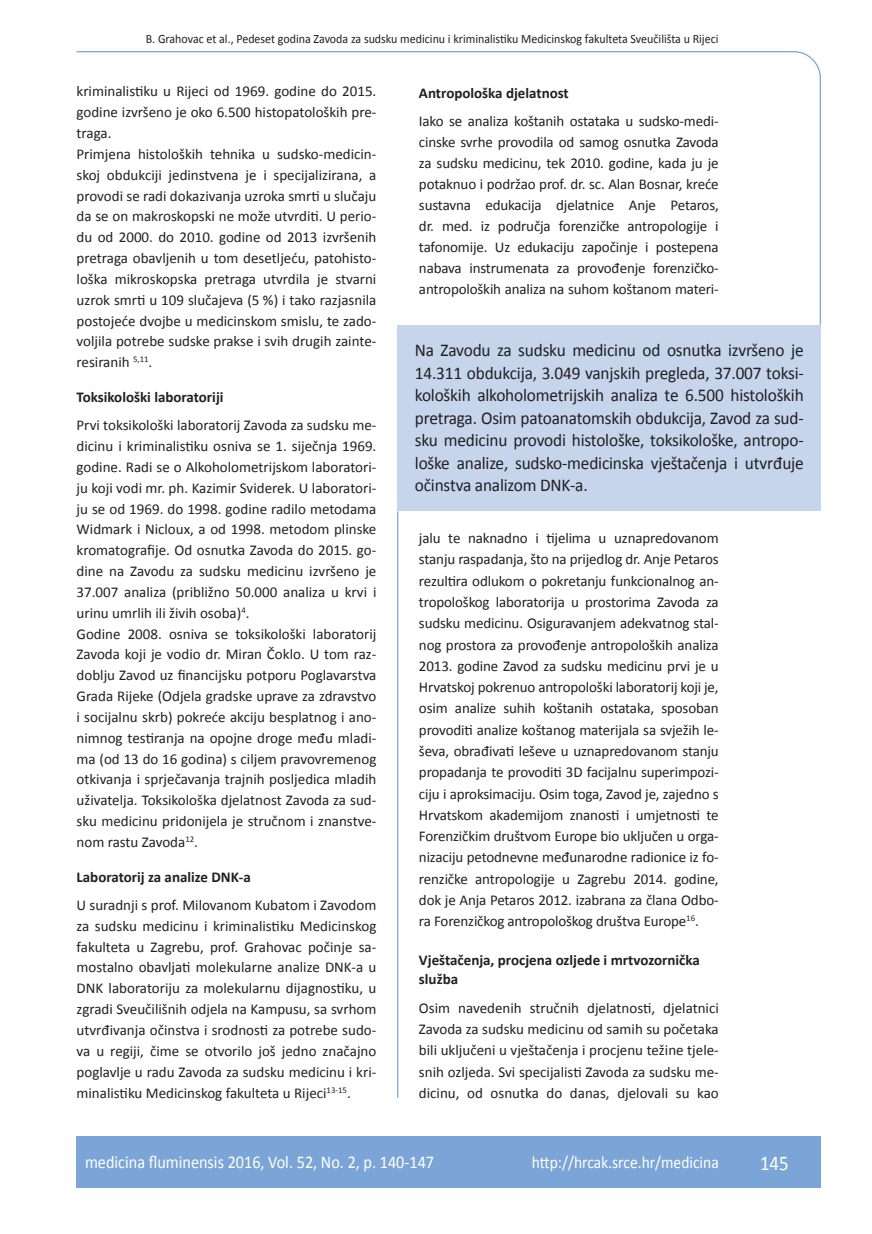
<style>
.page{position:relative;width:872px;height:1234px;background:#fff}
.page>*{position:absolute;margin:0;border:0;box-sizing:border-box;transform-origin:0 0}
.t1{font:21px "Calibri";color:#fff;scale:.9 1}
.t2{font:18px/22.5px "Calibri";letter-spacing:-.01em;color:#231f20;text-align:justify;scale:.96 1}
.t3{font:18px "Calibri";color:#fff;scale:.9 1}
.t4{font:17.25px "Calibri";color:#fff;scale:.9 1}
.t5{font:15px/20.9px "Calibri";color:#231f20;text-align:justify}
.t6{font:700 15px/19.8px "Calibri";color:#231f20}
.t7{font:12.75px "Calibri";color:#231f20;scale:.94 1}
</style>
<div class="page">
<svg style="left:76px;top:51px;width:745px;height:275px"></svg>
<hr style="left:397px;top:511px;width:1px;height:586px;background:#7ca5d7">
<div style="left:77px;top:1135px;width:744px;height:51px;background:#7ca5d7"></div>
<div style="left:398px;top:325px;width:423px;height:186px;background:#c6d5ec"></div>
<p class="t7" style="left:146px;top:30px;width:611px">B. Grahovac et al., Pedeset godina Zavoda za sudsku medicinu i kriminalistiku Medicinskog fakulteta Sveučilišta u Rijeci</p>
<p class="t5" style="left:77px;top:80px;width:301px;text-align:left">kriminalistiku u Rijeci od 1969. godine do 2015. godine izvršeno je oko 6.500 histopatoloških pre&shy;traga.<br>Primjena histoloških tehnika u sudsko-medicin&shy;skoj obdukciji jedinstvena je i specijalizirana, a provodi se radi dokazivanja uzroka smrti u slučaju da se on makroskopski ne može utvrditi. U perio&shy;du od 2000. do 2010. godine od 2013 izvršenih pretraga obavljenih u tom desetljeću, patohisto&shy;loška mikroskopska pretraga utvrdila je stvarni uzrok smrti u 109 slučajeva (5 %) i tako razjasnila postojeće dvojbe u medicinskom smislu, te zado&shy;voljila potrebe sudske prakse i svih drugih zainte&shy;resiranih <sup>5,11</sup>.</p>
<p class="t6" style="left:77px;top:386px;width:148px">Toksikološki laboratoriji</p>
<p class="t5" style="left:77px;top:414px;width:301px;text-align:left">Prvi toksikološki laboratorij Zavoda za sudsku me&shy;dicinu i kriminalistiku osniva se 1. siječnja 1969. godine. Radi se o Alkoholometrijskom laboratori&shy;ju koji vodi mr. ph. Kazimir Sviderek. U laboratori&shy;ju se od 1969. do 1998. godine radilo metodama Widmark i Nicloux, a od 1998. metodom plinske kromatografije. Od osnutka Zavoda do 2015. go&shy;dine na Zavodu za sudsku medicinu izvršeno je 37.007 analiza (približno 50.000 analiza u krvi i urinu umrlih ili živih osoba)<sup>4</sup>.<br>Godine 2008. osniva se toksikološki laboratorij Zavoda koji je vodio dr. Miran Čoklo. U tom raz&shy;doblju Zavod uz financijsku potporu Poglavarstva Grada Rijeke (Odjela gradske uprave za zdravstvo i socijalnu skrb) pokreće akciju besplatnog i ano&shy;nimnog testiranja na opojne droge među mladi&shy;ma (od 13 do 16 godina) s ciljem pravovremenog otkivanja i sprječavanja trajnih posljedica mladih uživatelja. Toksikološka djelatnost Zavoda za sud&shy;sku medicinu pridonijela je stručnom i znanstve&shy;nom rastu Zavoda<sup>12</sup>.</p>
<p class="t6" style="left:77px;top:866px;width:176px">Laboratorij za analize DNK-a</p>
<p class="t5" style="left:77px;top:893px;width:301px">U suradnji s prof. Milovanom Kubatom i Zavodom za sudsku medicinu i kriminalistiku Medicinskog fakulteta u Zagrebu, prof. Grahovac počinje sa&shy;mostalno obavljati molekularne analize DNK-a u DNK laboratoriju za molekularnu dijagnostiku, u zgradi Sveučilišnih odjela na Kampusu, sa svrhom utvrđivanja očinstva i srodnosti za potrebe sudo&shy;va u regiji, čime se otvorilo još jedno značajno poglavlje u radu Zavoda za sudsku medicinu i kri&shy;minalistiku Medicinskog fakulteta u Rijeci<sup>13-15</sup>.</p>
<p class="t6" style="left:419px;top:82px;width:151px">Antropološka djelatnost</p>
<p class="t5" style="left:419px;top:110px;width:301px">Iako se analiza koštanih ostataka u sudsko-medi&shy;cinske svrhe provodila od samog osnutka Zavoda za sudsku medicinu, tek 2010. godine, kada ju je potaknuo i podržao prof. dr. sc. Alan Bosnar, kreće sustavna edukacija djelatnice Anje Petaros, dr. med. iz područja forenzičke antropologije i tafonomije. Uz edukaciju započinje i postepena nabava instrumenata za provođenje forenzičko&shy;antropoloških analiza na suhom koštanom materi-</p>
<p class="t2" style="left:415px;top:338px;width:407px">Na Zavodu za sudsku medicinu od osnutka izvršeno je 14.311 obdukcija, 3.049 vanjskih pregleda, 37.007 toksi&shy;koloških alkoholometrijskih analiza te 6.500 histoloških pretraga. Osim patoanatomskih obdukcija, Zavod za sud&shy;sku medicinu provodi histološke, toksikološke, antropo&shy;loške analize, sudsko-medicinska vještačenja i utvrđuje očinstva analizom DNK-a.</p>
<p class="t5" style="left:419px;top:526px;width:301px;line-height:21.3px">jalu te naknadno i tijelima u uznapredovanom stanju raspadanja, što na prijedlog dr. Anje Petaros rezultira odlukom o pokretanju funkcionalnog an&shy;tropološkog laboratorija u prostorima Zavoda za sudsku medicinu. Osiguravanjem adekvatnog stal&shy;nog prostora za provođenje antropoloških analiza 2013. godine Zavod za sudsku medicinu prvi je u Hrvatskoj pokrenuo antropološki laboratorij koji je, osim analize suhih koštanih ostataka, sposoban provoditi analize koštanog materijala sa svježih le&shy;ševa, obrađivati leševe u uznapredovanom stanju propadanja te provoditi 3D facijalnu superimpozi&shy;ciju i aproksimaciju. Osim toga, Zavod je, zajedno s Hrvatskom akademijom znanosti i umjetnosti te Forenzičkim društvom Europe bio uključen u orga&shy;nizaciju petodnevne međunarodne radionice iz fo&shy;renzičke antropologije u Zagrebu 2014. godine, dok je Anja Petaros 2012. izabrana za člana Odbo&shy;ra Forenzičkog antropološkog društva Europe<sup>16</sup>.</p>
<p class="t6" style="left:419px;top:948px;width:282px">Vještačenja, procjena ozljede i mrtvozornička služba</p>
<p class="t5" style="left:419px;top:996px;width:301px;line-height:21.3px">Osim navedenih stručnih djelatnosti, djelatnici Zavoda za sudsku medicinu od samih su početaka bili uključeni u vještačenja i procjenu težine tjele&shy;snih ozljeda. Svi specijalisti Zavoda za sudsku me&shy;dicinu, od osnutka do danas, djelovali su kao</p>
<p class="t3" style="left:85px;top:1150px;width:389px">medicina fluminensis 2016, Vol. 52, No. 2, p. 140-147</p>
<p class="t4" style="left:532px;top:1151px;width:209px">http://hrcak.srce.hr/medicina</p>
<h1 class="t1" style="left:760px;top:1149px;width:33px">145</h1>
</div>
